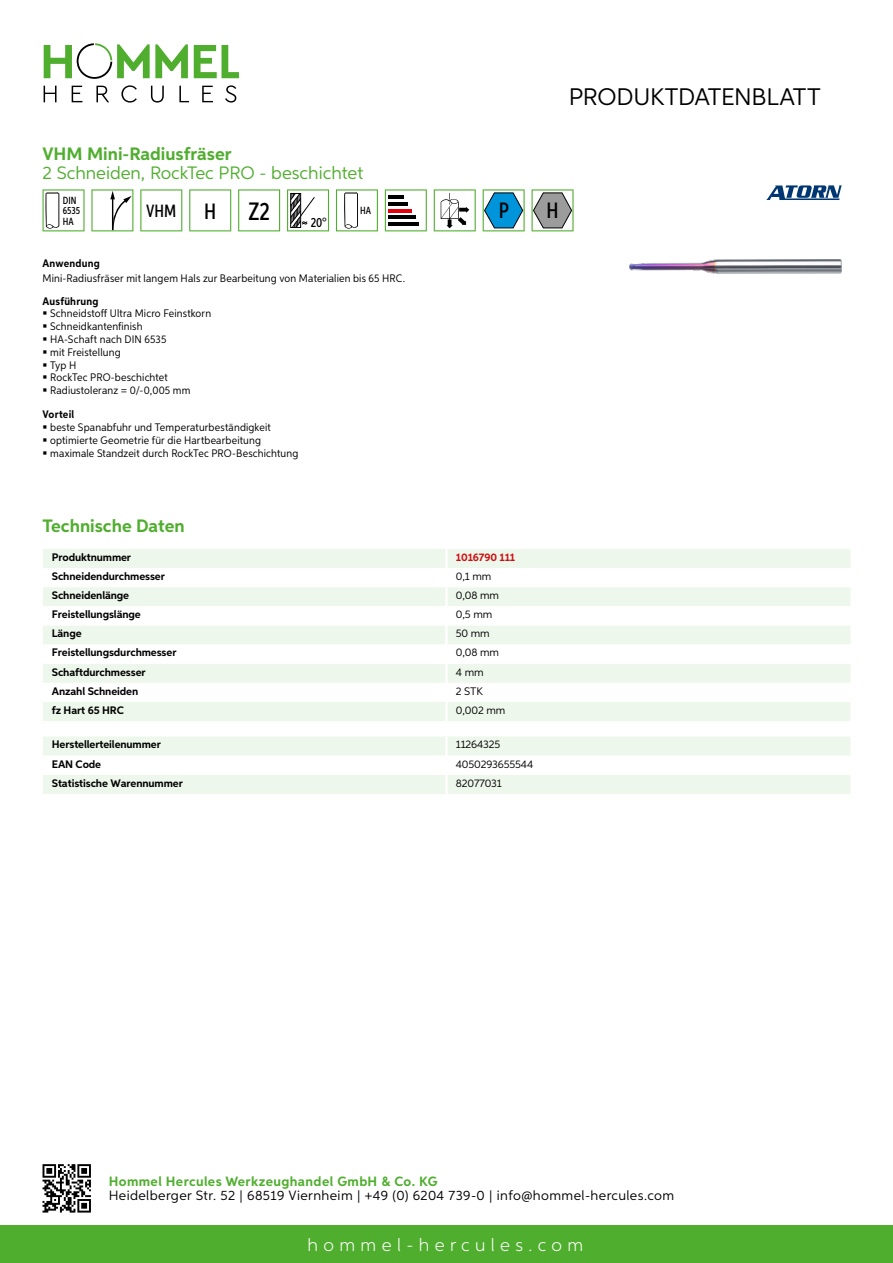
<style>
.page{position:relative;width:893px;height:1263px;background:#fff}
.page>*{position:absolute;margin:0;border:0;box-sizing:border-box;transform-origin:0 0}
.t1{font:500 25.2px "Aspira XX Nar";color:#000}
.t2{font:24px "Aspira";letter-spacing:-.01em;color:#000}
.t3{font:500 22.2px "Aspira XX Nar";color:#000}
.t4{font:700 18px "Aspira";color:#50ae2f}
.t5{font:18px "Aspira";color:#50ae2f}
.t6{font:300 18px "Aspira";letter-spacing:.3em;color:#fff}
.t7{font:500 17.85px "Aspira XX Nar";color:#000}
.t8{font:13.5px "Aspira";letter-spacing:.03em;color:#000}
.t9{font:700 13.5px "Aspira";letter-spacing:.03em;color:#50ae2f}
.t10{font:500 13.35px "Aspira XX Nar";color:#000}
.t11{font:10.95px/12.8px "Aspira Nar";letter-spacing:.015em;color:#000}
.t12{font:700 10.95px "Aspira";letter-spacing:-.01em;color:#000}
.t13{font:10.95px "Aspira";letter-spacing:-.01em;color:#000}
.t14{font:700 10.95px "Aspira Nar";letter-spacing:.02em;color:#000}
.t15{font:700 10.95px "Aspira";letter-spacing:-.01em;color:#cd1013}
.t16{font:500 10.35px/10.4px "Aspira XX Nar";color:#000}
.s1{font-size:22.2px}
</style>
<div class="page">
<div style="left:0;top:1226px;width:893px;height:37px;background:#50ae2f"></div>
<svg style="left:43px;top:1164px;width:48px;height:48px"></svg>
<svg style="left:194px;top:45px;width:45px;height:33px"></svg>
<svg style="left:44px;top:43px;width:144px;height:36px"></svg>
<svg style="left:44px;top:86px;width:13px;height:16px"></svg>
<svg style="left:72px;top:86px;width:10px;height:16px"></svg>
<svg style="left:96px;top:86px;width:13px;height:16px"></svg>
<svg style="left:121px;top:85px;width:16px;height:18px"></svg>
<svg style="left:151px;top:86px;width:13px;height:17px"></svg>
<svg style="left:179px;top:86px;width:10px;height:16px"></svg>
<svg style="left:202px;top:86px;width:11px;height:16px"></svg>
<svg style="left:225px;top:85px;width:11px;height:18px"></svg>
<div style="left:43px;top:549px;width:807px;height:172px;background:#eef7eb"></div>
<svg style="left:43px;top:568px;width:807px;height:134px"></svg>
<hr style="left:445px;top:549px;width:3px;height:19px;background:#fff">
<hr style="left:445px;top:568px;width:3px;height:19px;background:#fff">
<hr style="left:445px;top:587px;width:3px;height:19px;background:#fff">
<hr style="left:445px;top:606px;width:3px;height:19px;background:#fff">
<hr style="left:445px;top:625px;width:3px;height:19px;background:#fff">
<hr style="left:445px;top:644px;width:3px;height:20px;background:#fff">
<hr style="left:445px;top:664px;width:3px;height:19px;background:#fff">
<hr style="left:445px;top:683px;width:3px;height:19px;background:#fff">
<hr style="left:445px;top:702px;width:3px;height:19px;background:#fff">
<svg style="left:43px;top:737px;width:807px;height:57px"></svg>
<hr style="left:445px;top:775px;width:3px;height:19px;background:#fff">
<svg style="left:43px;top:189px;width:42px;height:42px"></svg>
<svg style="left:91px;top:189px;width:42px;height:42px"></svg>
<svg style="left:140px;top:189px;width:42px;height:42px"></svg>
<svg style="left:189px;top:189px;width:42px;height:42px"></svg>
<svg style="left:238px;top:189px;width:42px;height:42px"></svg>
<svg style="left:287px;top:189px;width:42px;height:42px"></svg>
<svg style="left:336px;top:189px;width:42px;height:42px"></svg>
<svg style="left:385px;top:189px;width:42px;height:42px"></svg>
<hr style="left:388px;top:196px;width:16px;height:3px;background:#000">
<hr style="left:388px;top:202px;width:20px;height:4px;background:#000">
<hr style="left:388px;top:209px;width:23px;height:3px;background:#e3000b">
<hr style="left:388px;top:216px;width:27px;height:3px;background:#000">
<hr style="left:388px;top:222px;width:31px;height:4px;background:#000">
<svg style="left:434px;top:189px;width:42px;height:42px"></svg>
<svg style="left:483px;top:189px;width:42px;height:42px"></svg>
<svg style="left:532px;top:189px;width:42px;height:42px"></svg>
<img style="left:629px;top:259px;width:213px;height:14px">
<svg style="left:766px;top:185px;width:76px;height:15px"></svg>
<h2 class="t2" style="left:569px;top:82px;width:253px">Produktdatenblatt</h2>
<h3 class="t4" style="left:43px;top:142px;width:191px">VHM Mini-Radiusfräser</h3>
<h3 class="t5" style="left:43px;top:162px;width:322px">2 Schneiden, RockTec PRO - beschichtet</h3>
<p class="t16" style="left:63px;top:195px;width:19px">DIN<br>6535<br>HA</p>
<h3 class="t7" style="left:146px;top:200px;width:72px">VHM <span class="s1">H</span></h3>
<h1 class="t1" style="left:248px;top:196px;width:23px">Z2</h1>
<p class="t10" style="left:311px;top:215px;width:17px">20°</p>
<p class="t16" style="left:360px;top:205px;width:12px">HA</p>
<h3 class="t3" style="left:499px;top:197px;width:12px">P</h3>
<h3 class="t3" style="left:546px;top:197px;width:14px">H</h3>
<p class="t14" style="left:43px;top:257px;width:59px">Anwendung</p>
<p class="t11" style="left:43px;top:272px;width:364px">Mini-Radiusfräser mit langem Hals zur Bearbeitung von Materialien bis 65 HRC.</p>
<p class="t14" style="left:43px;top:294px;width:58px">Ausführung</p>
<p class="t11" style="left:50px;top:307px;width:163px">Schneidstoff Ultra Micro Feinstkorn<br>Schneidkantenfinish<br>HA-Schaft nach DIN 6535<br>mit Freistellung<br>Typ H<br>RockTec PRO-beschichtet<br>Radiustoleranz = 0/-0,005 mm</p>
<p class="t14" style="left:43px;top:408px;width:33px">Vorteil</p>
<p class="t11" style="left:50px;top:421px;width:250px">beste Spanabfuhr und Temperaturbeständigkeit optimierte Geometrie für die Hartbearbeitung maximale Standzeit durch RockTec PRO-Beschichtung</p>
<h3 class="t4" style="left:43px;top:515px;width:144px">Technische Daten</h3>
<p class="t12" style="left:52px;top:550px;width:81px">Produktnummer</p>
<p class="t15" style="left:456px;top:550px;width:61px">1016790 111</p>
<p class="t12" style="left:52px;top:569px;width:115px">Schneidendurchmesser</p>
<p class="t13" style="left:456px;top:569px;width:37px">0,1 mm</p>
<p class="t12" style="left:52px;top:589px;width:79px">Schneidenlänge</p>
<p class="t13" style="left:456px;top:589px;width:45px">0,08 mm</p>
<p class="t12" style="left:52px;top:608px;width:90px">Freistellungslänge</p>
<p class="t13" style="left:456px;top:608px;width:38px">0,5 mm</p>
<p class="t12" style="left:52px;top:627px;width:31px">Länge</p>
<p class="t13" style="left:456px;top:627px;width:35px">50 mm</p>
<p class="t12" style="left:52px;top:646px;width:126px">Freistellungsdurchmesser</p>
<p class="t13" style="left:456px;top:646px;width:45px">0,08 mm</p>
<p class="t12" style="left:52px;top:665px;width:95px">Schaftdurchmesser</p>
<p class="t13" style="left:456px;top:665px;width:29px">4 mm</p>
<p class="t12" style="left:52px;top:684px;width:88px">Anzahl Schneiden</p>
<p class="t13" style="left:456px;top:684px;width:22px">2 STK</p>
<p class="t12" style="left:52px;top:703px;width:73px">fz Hart 65 HRC</p>
<p class="t13" style="left:456px;top:703px;width:51px">0,002 mm</p>
<p class="t12" style="left:52px;top:738px;width:111px">Herstellerteilenummer</p>
<p class="t13" style="left:456px;top:738px;width:46px">11264325</p>
<p class="t12" style="left:52px;top:757px;width:51px">EAN Code</p>
<p class="t13" style="left:456px;top:757px;width:79px">4050293655544</p>
<p class="t12" style="left:52px;top:776px;width:132px">Statistische Warennummer</p>
<p class="t13" style="left:456px;top:776px;width:48px">82077031</p>
<p class="t9" style="left:109px;top:1172px;width:330px">Hommel Hercules Werkzeughandel GmbH &amp; Co. KG</p>
<p class="t8" style="left:109px;top:1187px;width:567px">Heidelberger Str. 52 | 68519 Viernheim | +49 (0) 6204 739-0 | info@hommel-hercules.com</p>
<h3 class="t6" style="left:307px;top:1234px;width:277px">hommel-hercules.com</h3>
</div>
